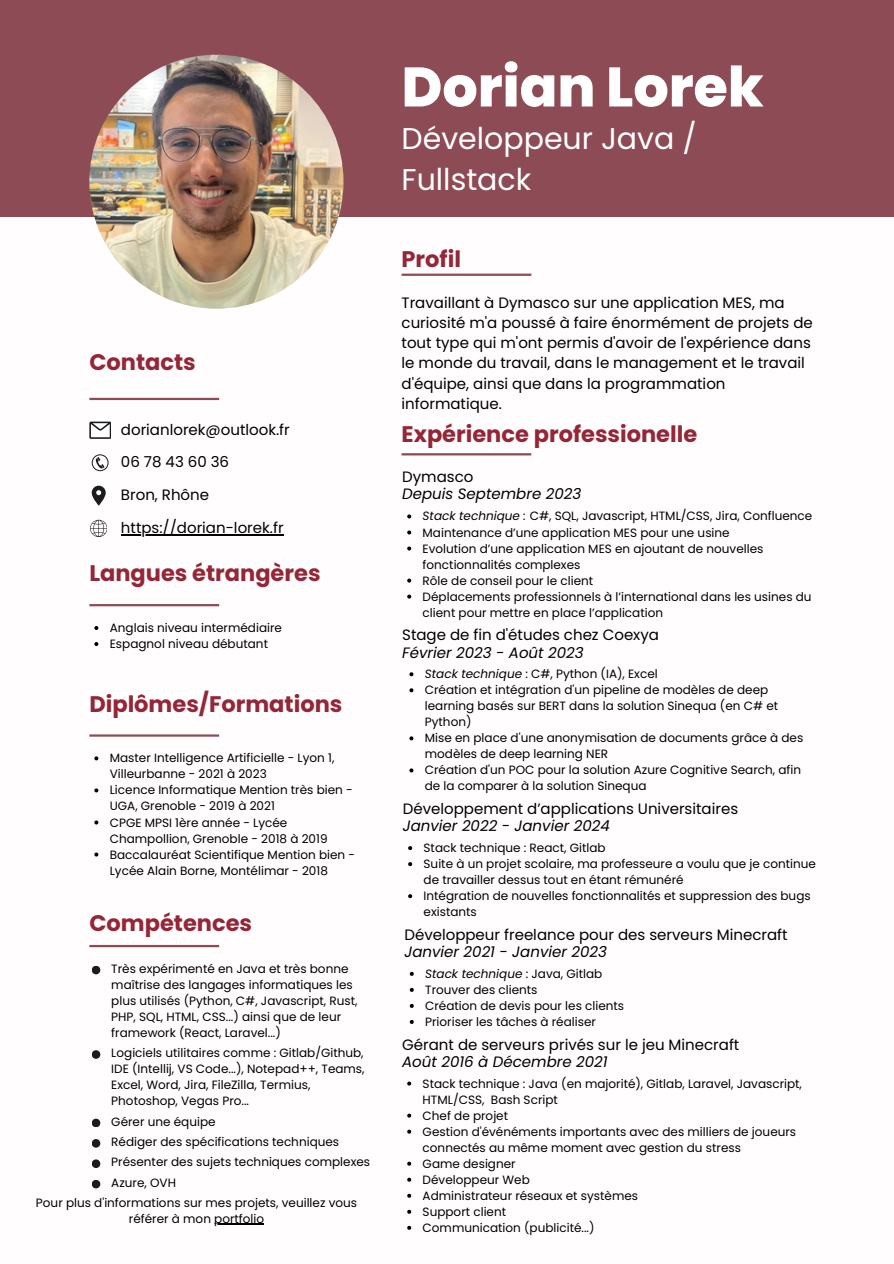
<style>
.page{position:relative;width:894px;height:1264px;background:#fff}
.page>*{position:absolute;margin:0;border:0;box-sizing:border-box;transform-origin:0 0}
.t1{font:800 55.5px "Poppins";color:#fff}
.t2{font:30px/41.7px "Poppins";color:#fff}
.t3{font:700 22.5px "Poppins";color:#942637}
.t4{font:15px/20.2px "Poppins";color:#000}
.t5{font:italic 15px "Poppins";color:#000}
.t6{font:12px/16px "Poppins";color:#000}
.t7{font:italic 12px "Poppins";color:#000}
.s1{font-style:italic}
.s2{font-style:normal}
</style>
<div class="page">
<div style="left:0;top:0;width:893px;height:216px;background:#8d4b55"></div>
<img style="left:89px;top:55px;width:254px;height:254px;border-radius:50%">
<hr style="left:401px;top:273px;width:130px;height:3px;background:#8d4b55">
<hr style="left:401px;top:453px;width:130px;height:2px;background:#8d4b55">
<hr style="left:89px;top:604px;width:130px;height:2px;background:#8d4b55">
<hr style="left:89px;top:734px;width:130px;height:2px;background:#8d4b55">
<hr style="left:89px;top:944px;width:130px;height:3px;background:#8d4b55">
<hr style="left:89px;top:398px;width:130px;height:2px;background:#8d4b55">
<svg style="left:89px;top:421px;width:22px;height:17px"></svg>
<svg style="left:92px;top:454px;width:17px;height:17px"></svg>
<svg style="left:92px;top:485px;width:13px;height:20px"></svg>
<svg style="left:90px;top:520px;width:17px;height:16px"></svg>
<div style="left:92px;top:965px;width:8px;height:9px;background:#1b1c1f;border-radius:50%"></div>
<svg style="left:94px;top:626px;width:4px;height:4px"></svg>
<svg style="left:94px;top:642px;width:4px;height:4px"></svg>
<svg style="left:94px;top:756px;width:4px;height:4px"></svg>
<svg style="left:94px;top:788px;width:4px;height:4px"></svg>
<svg style="left:94px;top:820px;width:4px;height:4px"></svg>
<svg style="left:94px;top:852px;width:4px;height:4px"></svg>
<hr style="left:121px;top:534px;width:162px;height:1px;background:#000">
<svg style="left:407px;top:1081px;width:4px;height:4px"></svg>
<svg style="left:407px;top:1113px;width:4px;height:4px"></svg>
<svg style="left:407px;top:1129px;width:4px;height:4px"></svg>
<svg style="left:407px;top:1161px;width:4px;height:4px"></svg>
<svg style="left:407px;top:1177px;width:4px;height:4px"></svg>
<svg style="left:407px;top:1193px;width:4px;height:4px"></svg>
<svg style="left:407px;top:1209px;width:4px;height:4px"></svg>
<svg style="left:407px;top:1225px;width:4px;height:4px"></svg>
<svg style="left:409px;top:971px;width:4px;height:4px"></svg>
<svg style="left:409px;top:987px;width:4px;height:4px"></svg>
<svg style="left:409px;top:1003px;width:4px;height:4px"></svg>
<svg style="left:409px;top:1019px;width:4px;height:4px"></svg>
<svg style="left:408px;top:846px;width:4px;height:4px"></svg>
<svg style="left:408px;top:862px;width:4px;height:4px"></svg>
<svg style="left:408px;top:894px;width:4px;height:4px"></svg>
<svg style="left:409px;top:672px;width:4px;height:4px"></svg>
<svg style="left:409px;top:688px;width:4px;height:4px"></svg>
<svg style="left:409px;top:736px;width:4px;height:4px"></svg>
<svg style="left:409px;top:768px;width:4px;height:4px"></svg>
<div style="left:92px;top:1050px;width:8px;height:8px;background:#1b1c1f;border-radius:50%"></div>
<div style="left:92px;top:1179px;width:8px;height:9px;background:#1b1c1f;border-radius:50%"></div>
<div style="left:92px;top:1118px;width:8px;height:9px;background:#1b1c1f;border-radius:50%"></div>
<hr style="left:214px;top:1223px;width:50px;height:1px;background:#000">
<svg style="left:407px;top:514px;width:4px;height:4px"></svg>
<svg style="left:407px;top:530px;width:4px;height:4px"></svg>
<svg style="left:407px;top:546px;width:4px;height:4px"></svg>
<svg style="left:407px;top:578px;width:4px;height:4px"></svg>
<svg style="left:407px;top:594px;width:4px;height:4px"></svg>
<svg style="left:92px;top:1138px;width:8px;height:9px"></svg>
<div style="left:92px;top:1159px;width:8px;height:8px;background:#1b1c1f;border-radius:50%"></div>
<h4 class="t3" style="left:89px;top:346px;width:108px">Contacts</h4>
<h3 class="t4" style="left:121px;top:419px;width:170px">dorianlorek@outlook.fr</h3>
<p class="t4" style="left:121px;top:452px;width:110px">06 78 43 60 36</p>
<p class="t4" style="left:121px;top:485px;width:90px">Bron, Rhône</p>
<p class="t4" style="left:121px;top:517px;width:164px">https://dorian-lorek.fr</p>
<p class="t3" style="left:89px;top:557px;width:233px">Langues étrangères</p>
<h4 class="t6" style="left:110px;top:619px;width:174px">Anglais niveau intermédiaire</h4>
<h3 class="t6" style="left:110px;top:636px;width:160px">Espagnol niveau débutant</h3>
<p class="t3" style="left:89px;top:688px;width:254px">Diplômes/Formations</p>
<h4 class="t6" style="left:110px;top:750px;width:226px">Master Intelligence Artificielle - Lyon 1,<br>Villeurbanne - 2021 à 2023</h4>
<p class="t6" style="left:110px;top:782px;width:244px">Licence Informatique Mention très bien -<br>UGA, Grenoble - 2019 à 2021</p>
<h4 class="t6" style="left:110px;top:814px;width:219px">CPGE MPSI 1ère année - Lycée<br>Champollion, Grenoble - 2018 à 2019</h4>
<h4 class="t6" style="left:110px;top:846px;width:247px">Baccalauréat Scientifique Mention bien -<br>Lycée Alain Borne, Montélimar - 2018</h4>
<h4 class="t3" style="left:89px;top:907px;width:164px">Compétences</h4>
<p class="t6" style="left:111px;top:960px;width:247px">Très expérimenté en Java et très bonne maîtrise des langages informatiques les plus utilisés (Python, C#, Javascript, Rust, PHP, SQL, HTML, CSS...) ainsi que de leur framework (React, Laravel...)</p>
<p class="t6" style="left:111px;top:1045px;width:255px">Logiciels utilitaires comme : Gitlab/Github, IDE (Intellij, VS Code...), Notepad++, Teams, Excel, Word, Jira, FileZilla, Termius, Photoshop, Vegas Pro...</p>
<h4 class="t6" style="left:111px;top:1113px;width:106px">Gérer une équipe</h4>
<p class="t6" style="left:111px;top:1133px;width:229px">Rédiger des spécifications techniques</p>
<p class="t6" style="left:111px;top:1154px;width:260px">Présenter des sujets techniques complexes</p>
<h4 class="t6" style="left:111px;top:1174px;width:66px">Azure, OVH</h4>
<p class="t6" style="left:36px;top:1194px;width:322px;text-align:center">Pour plus d'informations sur mes projets, veuillez vous référer à mon portfolio</p>
<h2 class="t1" style="left:401px;top:48px;width:363px">Dorian Lorek</h2>
<p class="t2" style="left:401px;top:117px;width:296px">Développeur Java /<br>Fullstack</p>
<h3 class="t3" style="left:401px;top:243px;width:61px">Profil</h3>
<h3 class="t4" style="left:401px;top:292px;width:413px">Travaillant à Dymasco sur une application MES, ma curiosité m'a poussé à faire énormément de projets de tout type qui m'ont permis d'avoir de l'expérience dans le monde du travail, dans le management et le travail d'équipe, ainsi que dans la programmation informatique.</h3>
<h4 class="t3" style="left:401px;top:418px;width:297px">Expérience professionelle</h4>
<p class="t4" style="left:402px;top:467px;width:73px">Dymasco</p>
<p class="t5" style="left:402px;top:483px;width:180px">Depuis Septembre 2023</p>
<h4 class="t6" style="left:422px;top:508px;width:391px"><span class="s1">Stack technique :</span> C#, SQL, Javascript, HTML/CSS, Jira, Confluence</h4>
<h4 class="t6" style="left:422px;top:524px;width:308px">Maintenance d’une application MES pour une usine</h4>
<p class="t6" style="left:422px;top:540px;width:342px">Evolution d’une application MES en ajoutant de nouvelles fonctionnalités complexes</p>
<p class="t6" style="left:422px;top:572px;width:172px">Rôle de conseil pour le client</p>
<p class="t6" style="left:422px;top:588px;width:390px">Déplacements professionnels à l’international dans les usines du client pour mettre en place l’application</p>
<p class="t4" style="left:402px;top:625px;width:258px">Stage de fin d'études chez Coexya</p>
<p class="t5" style="left:402px;top:642px;width:183px">Février 2023 - Août 2023</p>
<h4 class="t6" style="left:425px;top:666px;width:234px"><span class="s1">Stack technique</span> : C#, Python (IA), Excel</h4>
<h4 class="t6" style="left:425px;top:682px;width:355px">Création et intégration d'un pipeline de modèles de deep learning basés sur BERT dans la solution Sinequa (en C# et<br>Python)</h4>
<p class="t6" style="left:425px;top:730px;width:380px">Mise en place d'une anonymisation de documents grâce à des modèles de deep learning NER</p>
<p class="t6" style="left:425px;top:762px;width:377px">Création d'un POC pour la solution Azure Cognitive Search, afin de la comparer à la solution Sinequa</p>
<p class="t4" style="left:403px;top:798px;width:337px">Développement d’applications Universitaires</p>
<p class="t5" style="left:403px;top:815px;width:208px">Janvier 2022 - Janvier 2024</p>
<p class="t6" style="left:423px;top:839px;width:183px">Stack technique : React, Gitlab</p>
<p class="t6" style="left:423px;top:855px;width:394px">Suite à un projet scolaire, ma professeure a voulu que je continue de travailler dessus tout en étant rémunéré</p>
<p class="t6" style="left:423px;top:888px;width:388px">Intégration de nouvelles fonctionnalités et suppression des bugs existants</p>
<p class="t4" style="left:404px;top:924px;width:384px">Développeur freelance pour des serveurs Minecraft</p>
<p class="t5" style="left:404px;top:941px;width:204px">Janvier 2021 - Janvier 2023</p>
<p class="t7" style="left:425px;top:965px;width:179px">Stack technique <span class="s2">: Java, Gitlab</span></p>
<p class="t6" style="left:425px;top:981px;width:114px">Trouver des clients</p>
<p class="t6" style="left:425px;top:997px;width:200px">Création de devis pour les clients</p>
<p class="t6" style="left:425px;top:1013px;width:172px">Prioriser les tâches à réaliser</p>
<p class="t4" style="left:402px;top:1034px;width:338px">Gérant de serveurs privés sur le jeu Minecraft</p>
<p class="t5" style="left:402px;top:1051px;width:207px">Août 2016 à Décembre 2021</p>
<h4 class="t6" style="left:422px;top:1075px;width:381px">Stack technique : Java (en majorité), Gitlab, Laravel, Javascript,<br>HTML/CSS, Bash Script</h4>
<h4 class="t6" style="left:422px;top:1107px;width:87px">Chef de projet</h4>
<h3 class="t6" style="left:422px;top:1123px;width:375px">Gestion d'événéments importants avec des milliers de joueurs connectés au même moment avec gestion du stress</h3>
<p class="t6" style="left:422px;top:1155px;width:95px">Game designer</p>
<p class="t6" style="left:422px;top:1171px;width:109px">Développeur Web</p>
<p class="t6" style="left:422px;top:1187px;width:217px">Administrateur réseaux et systèmes</p>
<p class="t6" style="left:422px;top:1203px;width:85px">Support client</p>
<h3 class="t6" style="left:422px;top:1219px;width:173px">Communication (publicité...)</h3>
</div>
